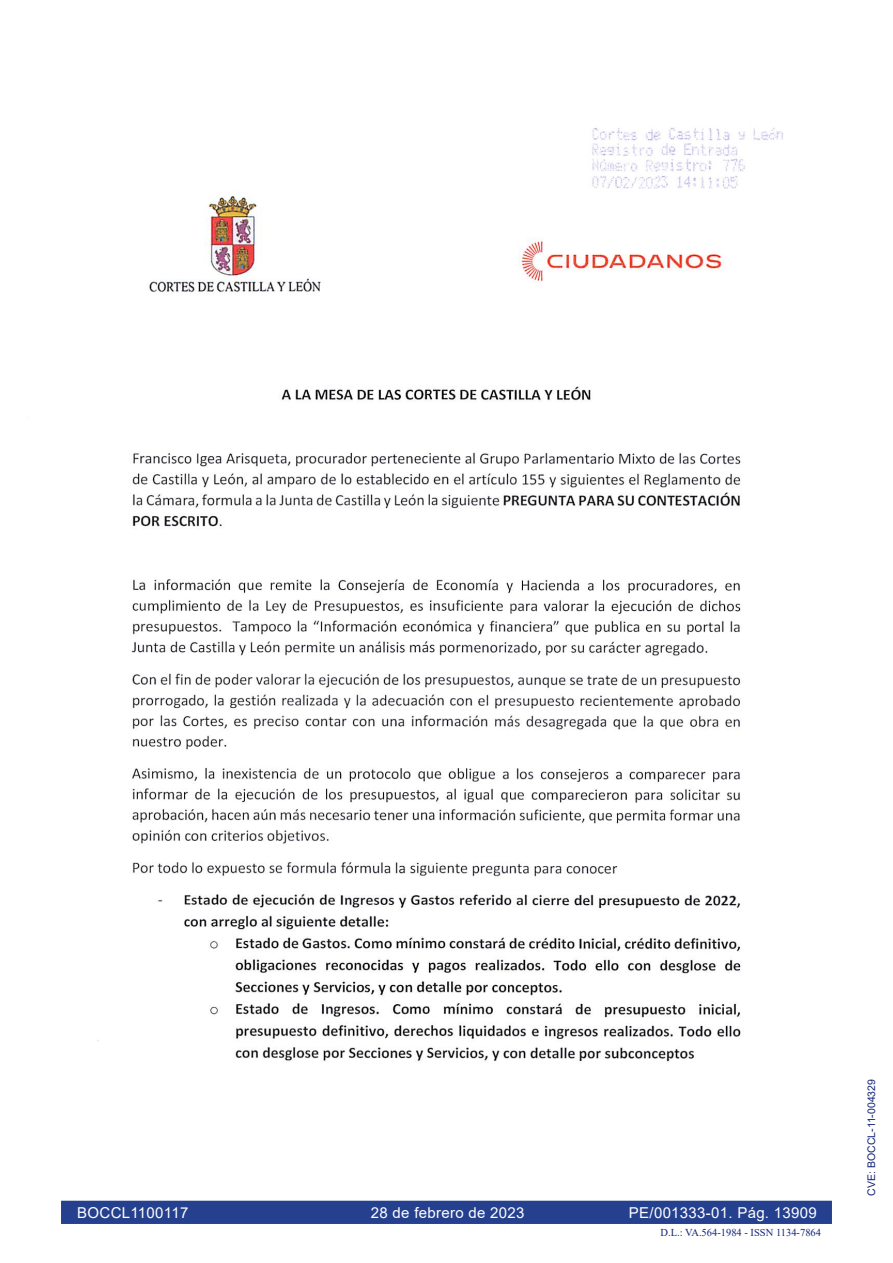
<style>
.page{position:relative;width:893px;height:1263px;background:#fff}
.page>*{position:absolute;margin:0;border:0;box-sizing:border-box;transform-origin:0 0}
.E_CVE{font:15px "Arial";letter-spacing:.02em;color:#fff}
.t1{font:10.5px "Times New Roman";color:#132477}
.t2{font:10.5px "Arial";color:#132477}
</style>
<div class="page">
<div style="left:60px;top:1200px;width:773px;height:25px;background:#25408f"></div>
<div style="left:60px;top:1199px;width:773px;height:26px;border:2px solid #fff"></div>
<img style="left:60px;top:127px;width:773px;height:1073px">
<p class="E_CVE" style="left:77px;top:1202px;width:113px">BOCCL1100117</p>
<p class="E_CVE" style="left:371px;top:1202px;width:155px">28 de febrero de 2023</p>
<p class="E_CVE" style="left:629px;top:1202px;width:189px">PE/001333-01. Pág. 13909</p>
<p class="t1" style="left:661px;top:1225px;width:162px">D.L.: VA.564-1984 - ISSN 1134-7864</p>
<p class="t2" style="left:864px;top:1195px;width:118px;rotate:-90deg">CVE: BOCCL-11-004329</p>
</div>
